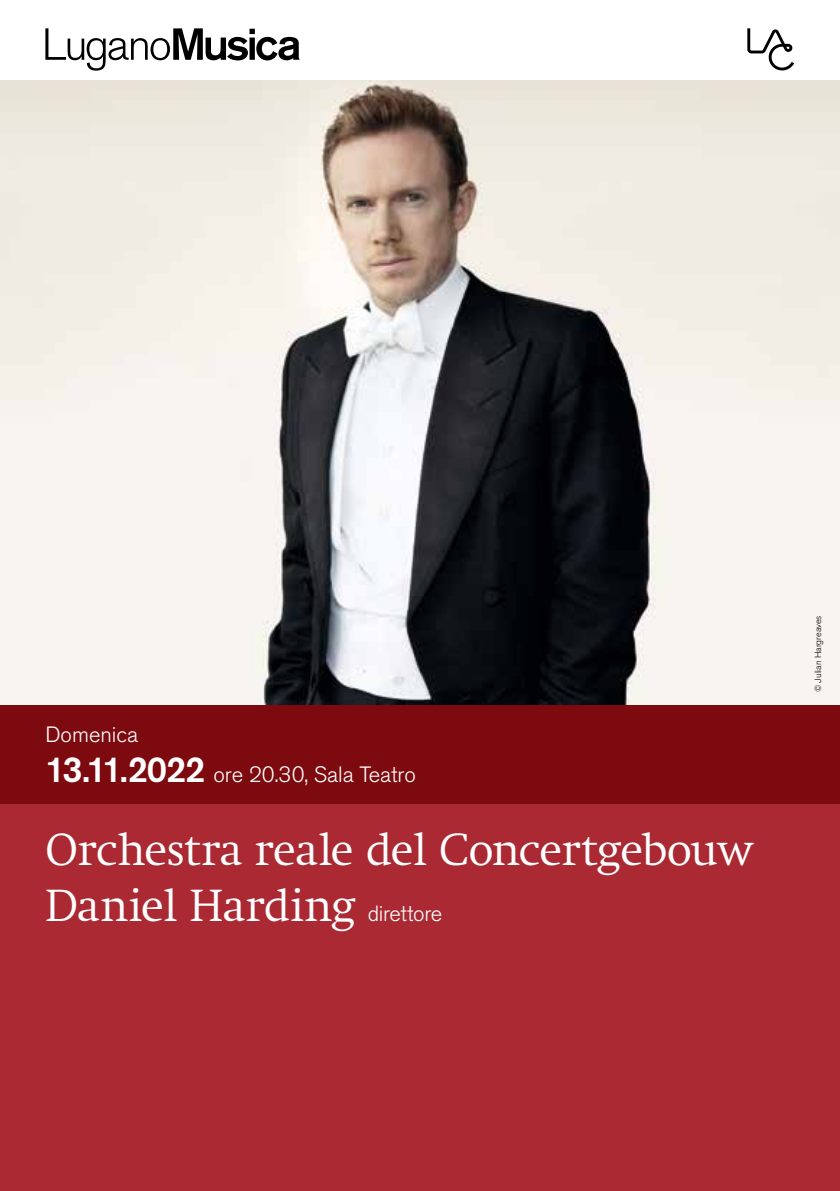
<style>
.page{position:relative;width:840px;height:1191px;background:#fff}
.page>*{position:absolute;margin:0;border:0;box-sizing:border-box;transform-origin:0 0}
.t1{font:300 46px/56px "Swift Neue LT Pro";letter-spacing:-.01em;color:#fff}
.t2{font:300 22px/40px "Akzidenz Grotesk Pro";color:#fff}
.t3{font:300 9px "Akzidenz Grotesk Pro";letter-spacing:-.005em;color:#000}
.s1{font-weight:500;font-size:36px}
.s2{font-family:"Akzidenz Grotesk Pro";font-size:22px}
</style>
<div class="page">
<div style="left:0;top:704px;width:839px;height:487px;background:#aa2932"></div>
<div style="left:0;top:701px;width:839px;height:102px;background:#7c0a0f"></div>
<img style="left:0;top:80px;width:839px;height:624px">
<svg style="left:747px;top:28px;width:46px;height:42px"></svg>
<svg style="left:45px;top:28px;width:254px;height:43px"></svg>
<p class="t2" style="left:45px;top:715px;width:372px">Domenica<br><span class="s1">13.11.2022</span> ore 20.30, Sala Teatro</p>
<p class="t1" style="left:45px;top:821px;width:708px">Orchestra reale del Concertgebouw<br>Daniel Harding <span class="s2">direttore</span></p>
<p class="t3" style="left:811px;top:692px;width:78px;rotate:-90deg">© Julian Hargreaves</p>
</div>
